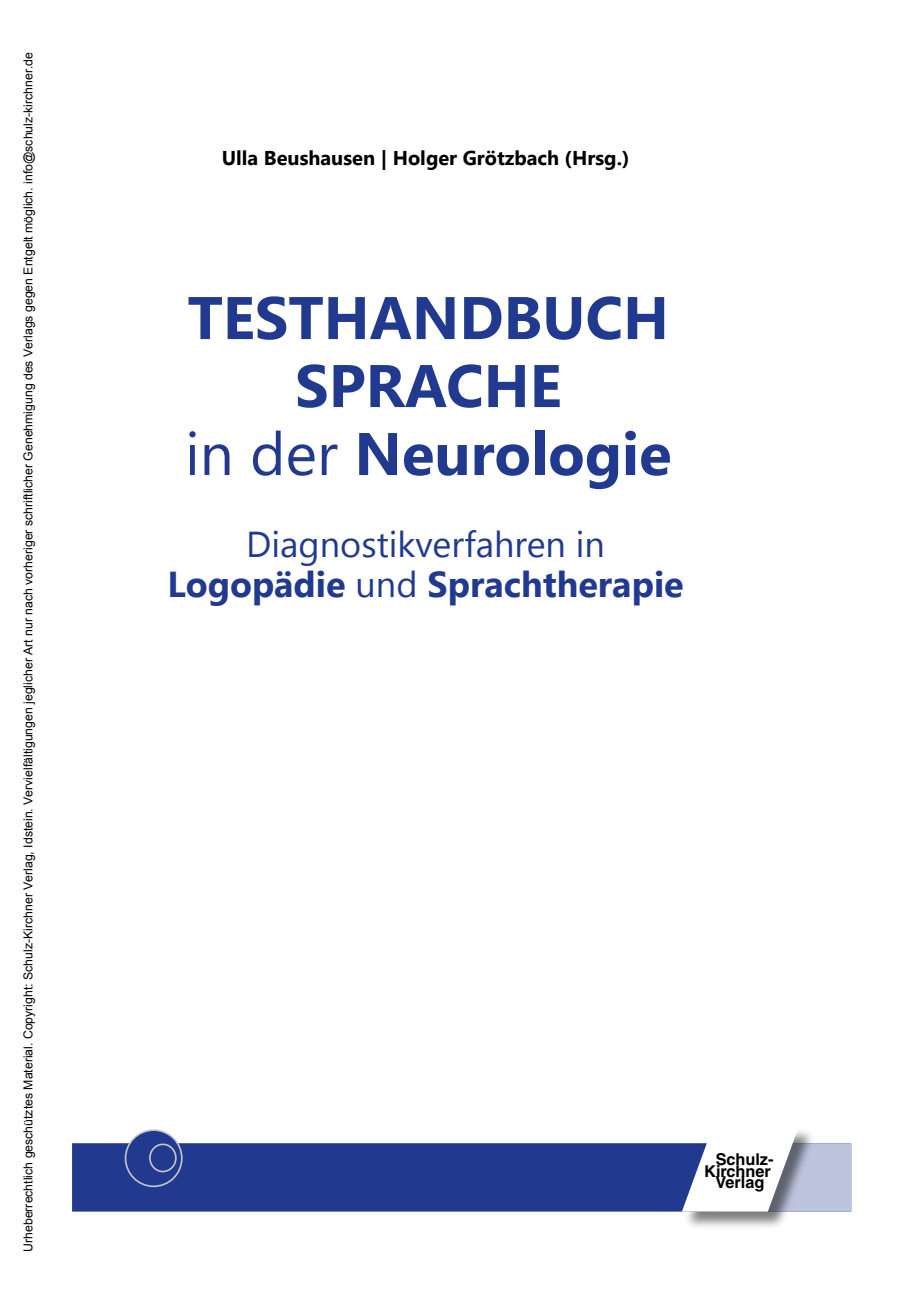
<style>
.page{position:relative;width:908px;height:1304px;background:#fff}
.page>*{position:absolute;margin:0;border:0;box-sizing:border-box;transform-origin:0 0}
.t1{font:700 60px/68px "Segoe UI";color:#213a8f;text-align:center}
.t2{font:36px/40px "Segoe UI";color:#213a8f;text-align:center}
.t3{font:700 20px "Segoe UI";color:#000}
.t4{font:700 16.2px "Helvetica";color:#000}
.t5{font:12.2px "Arial";color:#000}
.s1{font-weight:400}
.s2{font-weight:700}
</style>
<div class="page">
<div style="left:72px;top:1143px;width:778px;height:69px;background:#213a8f;border:2px solid #213a8f"></div>
<div style="left:717px;top:1143px;width:133px;height:69px;background:#bcc4dd;border:2px solid #bcc4dd"></div>
<div style="left:125px;top:1130px;width:57px;height:56px;background:#213a8f;border-radius:50%"></div>
<div style="left:125px;top:1129px;width:57px;height:58px;border:2px solid #c6c6c6;border-radius:50%"></div>
<div style="left:149px;top:1143px;width:27px;height:29px;border:2px solid #c6c6c6;border-radius:50%"></div>
<div style="left:682px;top:1128px;width:133px;height:101px;background:#000;opacity:.5"></div>
<svg style="left:680px;top:1128px;width:119px;height:84px"></svg>
<p class="t5" style="left:20px;top:1252px;width:1201px;rotate:-90deg">Urheberrechtlich geschütztes Material. Copyright: Schulz-Kirchner Verlag, Idstein. Vervielfältigungen jeglicher Art nur nach vorheriger schriftlicher Genehmigung des Verlags gegen Entgelt möglich. info@schulz-kirchner.de</p>
<h3 class="t3" style="left:222px;top:144px;width:409px">Ulla Beushausen | Holger Grötzbach (Hrsg.)</h3>
<h1 class="t1" style="left:185px;top:281px;width:487px">TESTHANDBUCH<br>SPRACHE<br><span class="s1">in der</span> Neurologie</h1>
<h2 class="t2" style="left:167px;top:523px;width:517px">Diagnostikverfahren in<br><span class="s2">Logopädie</span> und <span class="s2">Sprachtherapie</span></h2>
<h3 class="t4" style="left:715px;top:1149px;width:59px">Schulz-</h3>
<h3 class="t4" style="left:704px;top:1161px;width:68px">Kirchner</h3>
<h3 class="t4" style="left:715px;top:1173px;width:50px">Verlag</h3>
</div>
